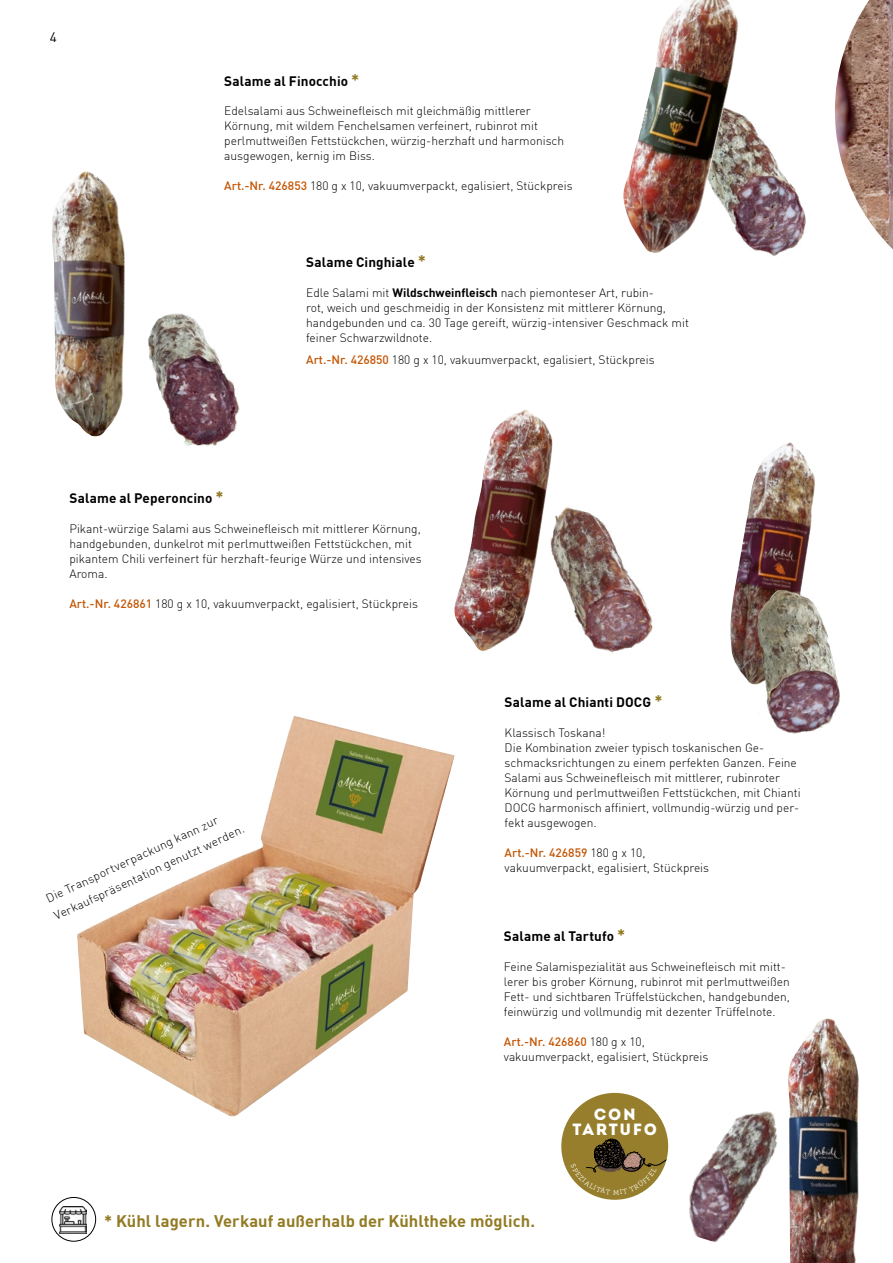
<style>
.page{position:relative;width:893px;height:1263px;background:#fff}
.page>*{position:absolute;margin:0;border:0;box-sizing:border-box;transform-origin:0 0}
.t1{font:700 16.5px "DIN Offc";letter-spacing:.005em;color:#927b23}
.t2{font:16.35px/15.5px "Intro";letter-spacing:.1em;color:#fff;text-align:center}
.t3{font:700 13.5px "DIN Offc";letter-spacing:.01em;color:#000}
.t4{font:13.5px "DIN Offc";color:#000}
.t5{font:300 12px/15px "DIN Offc";color:#000}
.s1{font-size:16.5px;color:#927b23}
.s2{font-weight:500;color:#c35504}
.s3{font-weight:700}
</style>
<div class="page">
<img style="left:739px;top:113px;width:67px;height:143px">
<img style="left:730px;top:442px;width:85px;height:225px">
<img style="left:789px;top:1018px;width:70px;height:245px">
<img style="left:454px;top:410px;width:99px;height:242px">
<img style="left:623px;top:0;width:116px;height:253px">
<img style="left:52px;top:171px;width:73px;height:266px">
<img style="left:148px;top:313px;width:92px;height:133px">
<img style="left:537px;top:493px;width:116px;height:160px">
<img style="left:738px;top:578px;width:102px;height:156px">
<img style="left:656px;top:1067px;width:141px;height:185px">
<img style="left:835px;top:0;width:58px;height:249px">
<svg style="left:52px;top:1197px;width:44px;height:44px"></svg>
<div style="left:51px;top:1197px;width:45px;height:45px;border:1px solid #000;border-radius:50%"></div>
<img style="left:60px;top:1206px;width:27px;height:27px">
<div style="left:561px;top:1093px;width:107px;height:107px;background:#967e2c;border-radius:53px"></div>
<img style="left:77px;top:716px;width:378px;height:400px">
<svg style="left:571px;top:1138px;width:97px;height:56px"></svg>
<p class="t4" style="left:50px;top:29px;width:9px">4</p>
<p class="t3" style="left:224px;top:72px;width:137px">Salame al Finocchio <span class="s1">*</span></p>
<p class="t5" style="left:224px;top:103px;width:341px">Edelsalami aus Schweinefleisch mit gleichmäßig mittlerer Körnung, mit wildem Fenchelsamen verfeinert, rubinrot mit perlmuttweißen Fettstückchen, würzig-herzhaft und harmonisch ausgewogen, kernig im Biss.</p>
<p class="t5" style="left:224px;top:178px;width:350px"><span class="s2">Art.-Nr. 426853</span> 180 g x 10, vakuumverpackt, egalisiert, Stückpreis</p>
<p class="t3" style="left:306px;top:253px;width:121px">Salame Cinghiale <span class="s1">*</span></p>
<p class="t5" style="left:306px;top:285px;width:384px">Edle Salami mit <span class="s3">Wildschweinfleisch</span> nach piemonteser Art, rubin-<br>rot, weich und geschmeidig in der Konsistenz mit mittlerer Körnung, handgebunden und ca. 30 Tage gereift, würzig-intensiver Geschmack mit feiner Schwarzwildnote.</p>
<p class="t5" style="left:306px;top:352px;width:350px"><span class="s2">Art.-Nr. 426850</span> 180 g x 10, vakuumverpackt, egalisiert, Stückpreis</p>
<p class="t3" style="left:69px;top:490px;width:156px">Salame al Peperoncino <span class="s1">*</span></p>
<p class="t5" style="left:69px;top:521px;width:354px">Pikant-würzige Salami aus Schweinefleisch mit mittlerer Körnung, handgebunden, dunkelrot mit perlmuttweißen Fettstückchen, mit pikantem Chili verfeinert für herzhaft-feurige Würze und intensives Aroma.</p>
<p class="t5" style="left:69px;top:596px;width:350px"><span class="s2">Art.-Nr. 426861</span> 180 g x 10, vakuumverpackt, egalisiert, Stückpreis</p>
<p class="t5" style="left:43px;top:890px;width:210px;line-height:19.2px;rotate:-25deg">Die Transportverpackung kann zur<br>Verkaufspräsentation genutzt werden.</p>
<p class="t3" style="left:505px;top:694px;width:159px">Salame al Chianti DOCG <span class="s1">*</span></p>
<p class="t5" style="left:505px;top:725px;width:298px">Klassisch Toskana!<br>Die Kombination zweier typisch toskanischen Ge&shy;schmacksrichtungen zu einem perfekten Ganzen. Feine Salami aus Schweinefleisch mit mittlerer, rubinroter Körnung und perlmuttweißen Fettstückchen, mit Chianti DOCG harmonisch affiniert, vollmundig-würzig und per&shy;fekt ausgewogen.</p>
<p class="t5" style="left:505px;top:845px;width:206px"><span class="s2">Art.-Nr. 426859</span> 180 g x 10, vakuumverpackt, egalisiert, Stückpreis</p>
<p class="t3" style="left:504px;top:927px;width:123px">Salame al Tartufo <span class="s1">*</span></p>
<p class="t5" style="left:504px;top:959px;width:288px">Feine Salamispezialität aus Schweinefleisch mit mitt&shy;lerer bis grober Körnung, rubinrot mit perlmuttweißen Fett- und sichtbaren Trüffelstückchen, handgebunden, feinwürzig und vollmundig mit dezenter Trüffelnote.</p>
<p class="t5" style="left:504px;top:1034px;width:206px"><span class="s2">Art.-Nr. 426860</span> 180 g x 10, vakuumverpackt, egalisiert, Stückpreis</p>
<h2 class="t2" style="left:572px;top:1106px;width:86px">CON<br>TARTUFO</h2>
<h1 class="t1" style="left:104px;top:1210px;width:432px">* Kühl lagern. Verkauf außerhalb der Kühltheke möglich.</h1>
</div>
